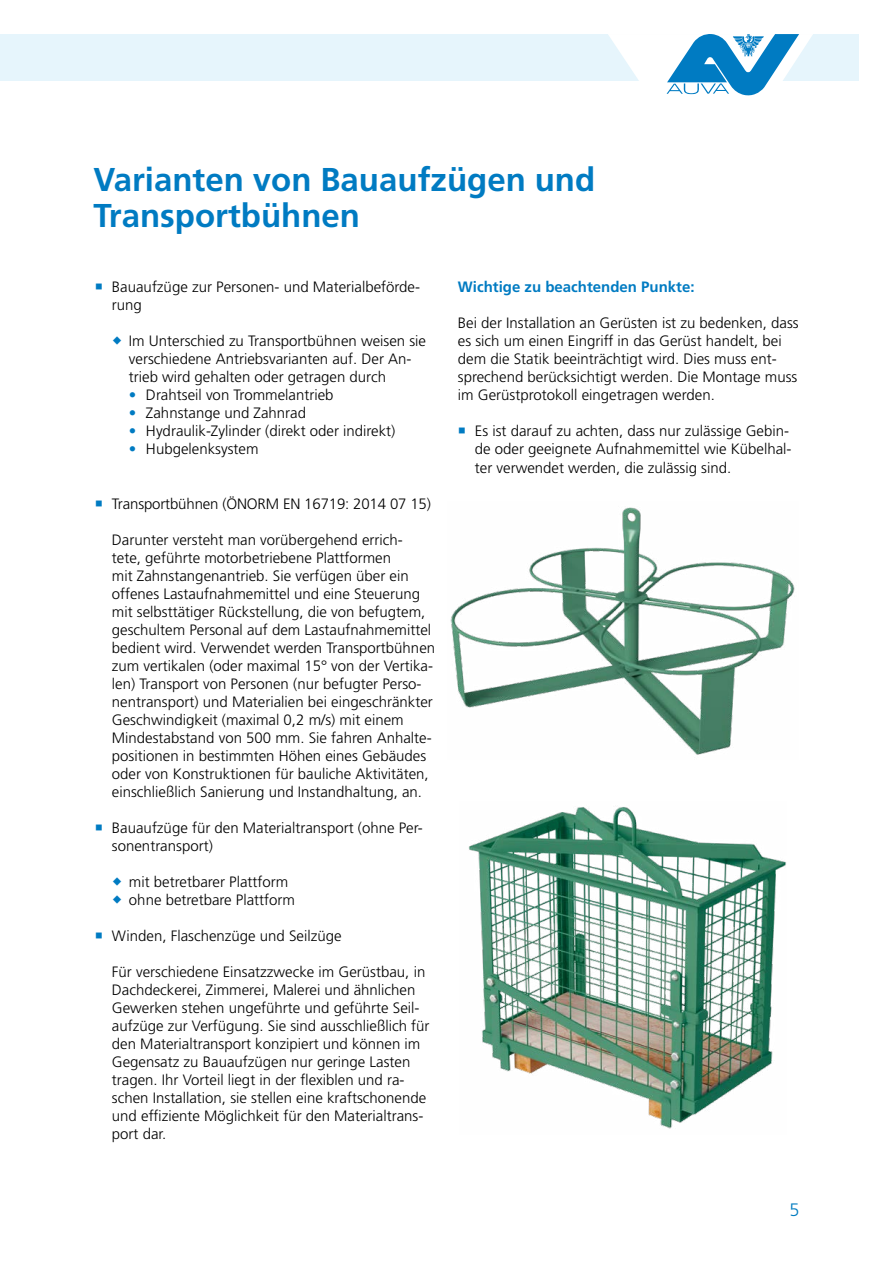
<style>
.page{position:relative;width:893px;height:1263px;background:#fff}
.page>*{position:absolute;margin:0;border:0;box-sizing:border-box;transform-origin:0 0}
.t1{font:700 33px/36px "Frutiger LT Std";color:#007bc2}
.t2{font:300 18px "Frutiger LT Std";color:#007bc0}
.t3{font:300 15px/18px "Frutiger LT Std";color:#000}
.t4{font:700 15px "Frutiger LT Std";color:#007bc2}
.s1{color:#007bc2}
</style>
<div class="page">
<div style="left:0;top:34px;width:859px;height:47px;background:#e6f5fc"></div>
<img style="left:450px;top:507px;width:345px;height:248px">
<img style="left:468px;top:807px;width:318px;height:322px">
<svg style="left:608px;top:34px;width:205px;height:62px"></svg>
<h2 class="t1" style="left:94px;top:161px;width:503px">Varianten von Bauaufzügen und<br>Transportbühnen</h2>
<p class="t3" style="left:112px;top:278px;width:310px">Bauaufzüge zur Personen- und Materialbeförde&shy;rung</p>
<p class="t3" style="left:129px;top:332px;width:299px">Im Unterschied zu Transportbühnen weisen sie verschiedene Antriebsvarianten auf. Der An&shy;trieb wird gehalten oder getragen durch</p>
<p class="t3" style="left:129px;top:386px;width:206px"><span class="s1">•</span> Drahtseil von Trommelantrieb</p>
<p class="t3" style="left:129px;top:404px;width:179px"><span class="s1">•</span> Zahnstange und Zahnrad</p>
<p class="t3" style="left:129px;top:422px;width:268px"><span class="s1">•</span> Hydraulik-Zylinder (direkt oder indirekt)</p>
<p class="t3" style="left:129px;top:440px;width:131px"><span class="s1">•</span> Hubgelenksystem</p>
<p class="t3" style="left:112px;top:494px;width:321px">Transportbühnen (ÖNORM EN 16719: 2014 07 15)</p>
<p class="t3" style="left:112px;top:530px;width:325px">Darunter versteht man vorübergehend errich&shy;tete, geführte motorbetriebene Plattformen<br>mit Zahnstangenantrieb. Sie verfügen über ein offenes Lastaufnahmemittel und eine Steuerung mit selbsttätiger Rückstellung, die von befugtem, geschultem Personal auf dem Lastaufnahmemittel bedient wird. Verwendet werden Transportbühnen zum vertikalen (oder maximal 15° von der Vertika&shy;len) Transport von Personen (nur befugter Perso&shy;nentransport) und Materialien bei eingeschränkter Geschwindigkeit (maximal 0,2 m/s) mit einem Mindestabstand von 500 mm. Sie fahren Anhalte&shy;positionen in bestimmten Höhen eines Gebäudes oder von Konstruktionen für bauliche Aktivitäten, einschließlich Sanierung und Instandhaltung, an.</p>
<p class="t3" style="left:112px;top:818px;width:312px">Bauaufzüge für den Materialtransport (ohne Per&shy;sonentransport)</p>
<p class="t3" style="left:129px;top:872px;width:161px">mit betretbarer Plattform</p>
<p class="t3" style="left:129px;top:890px;width:168px">ohne betretbare Plattform</p>
<p class="t3" style="left:112px;top:926px;width:231px">Winden, Flaschenzüge und Seilzüge</p>
<p class="t3" style="left:112px;top:962px;width:319px">Für verschiedene Einsatzzwecke im Gerüstbau, in Dachdeckerei, Zimmerei, Malerei und ähnlichen Gewerken stehen ungeführte und geführte Seil&shy;aufzüge zur Verfügung. Sie sind ausschließlich für den Materialtransport konzipiert und können im Gegensatz zu Bauaufzügen nur geringe Lasten tragen. Ihr Vorteil liegt in der flexiblen und ra&shy;schen Installation, sie stellen eine kraftschonende und effiziente Möglichkeit für den Materialtrans&shy;port dar.</p>
<p class="t4" style="left:458px;top:278px;width:238px">Wichtige zu beachtenden Punkte:</p>
<p class="t3" style="left:458px;top:314px;width:342px">Bei der Installation an Gerüsten ist zu bedenken, dass es sich um einen Eingriff in das Gerüst handelt, bei dem die Statik beeinträchtigt wird. Dies muss ent&shy;sprechend berücksichtigt werden. Die Montage muss im Gerüstprotokoll eingetragen werden.</p>
<p class="t3" style="left:475px;top:422px;width:318px">Es ist darauf zu achten, dass nur zulässige Gebin&shy;de oder geeignete Aufnahmemittel wie Kübelhal&shy;ter verwendet werden, die zulässig sind.</p>
<p class="t2" style="left:789px;top:1200px;width:12px">5</p>
</div>
